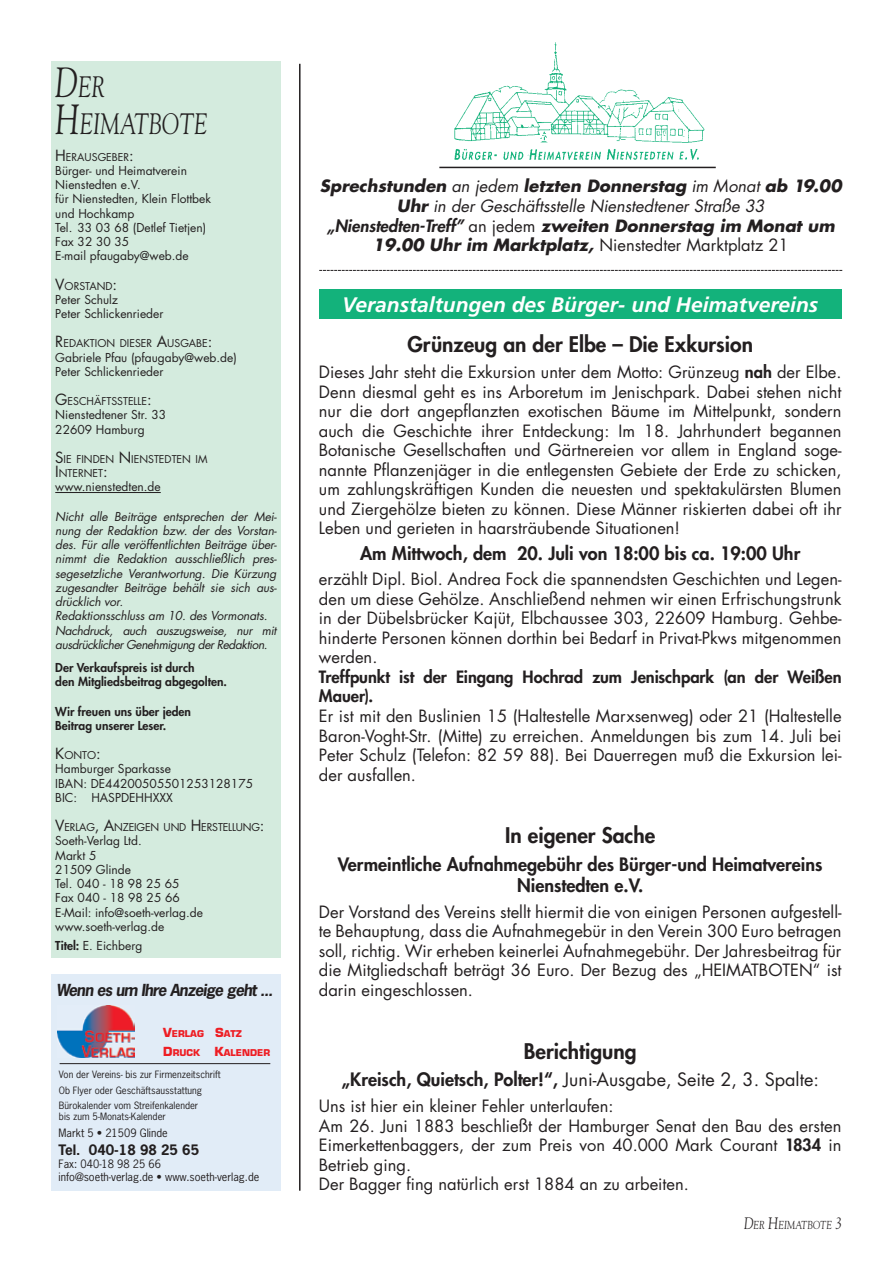
<style>
.page{position:relative;width:893px;height:1263px;background:#fff}
.page>*{position:absolute;margin:0;border:0;box-sizing:border-box;transform-origin:0 0}
.t1{font:italic 29.4px/37.5px "Goudy Std";color:#231f20;scale:.75 1}
.t2{font:800 21px "Futura Std";color:#231f20}
.t3{font:italic 700 21px "Frutiger LT Std";color:#fff}
.t4{font:800 18px/21px "Futura Std";color:#231f20;text-align:center}
.t5{font:18px "Futura Std";color:#231f20}
.t6{font:16.5px/19.5px "Futura Std";color:#231f20;text-align:justify}
.t7{font:italic 700 16.5px/19.6px "Futura Std";color:#231f20;text-align:center}
.t8{font:800 16.5px/19.5px "Futura Std";letter-spacing:-.005em;color:#231f20}
.t9{font:italic 700 15.6px "News Gothic Std";color:#231f20}
.t10{font:700 13.65px "News Gothic Std";color:#231f20}
.t11{font:12px/14.2px "Futura Std";color:#231f20}
.t12{font:italic 12px/14.2px "Futura Std";letter-spacing:-.01em;color:#231f20}
.t13{font:800 12px/14.2px "Futura Std";color:#231f20}
.t14{font:italic 11.55px "Goudy Std";color:#231f20;scale:.8 1}
.t15{font:10.8px/13.2px "News Gothic Std";color:#231f20}
.t16{font:10.8px "Arial";color:#000}
.t17{font:10.5px/14.2px "Futura Std";color:#231f20}
.t18{font:9.45px/15.5px "News Gothic Std";color:#231f20}
.t19{font:700 9.15px/19px "Eurostile LT Std";color:#ee1d23}
.s1{font-size:42px}
.s2{font-size:15px}
.s3{font-weight:800}
.s4{font-size:12.15px}
.s5{font-weight:400}
.s6{font-weight:400;font-style:normal}
.s7{font-size:16.5px}
</style>
<div class="page">
<div style="left:51px;top:61px;width:230px;height:896px;background:#d4ebde"></div>
<hr style="left:55px;top:492px;width:106px;height:1px;background:#231f20">
<hr style="left:299px;top:64px;width:2px;height:1127px;background:#231f20">
<div style="left:51px;top:974px;width:230px;height:216px;background:#e1ecf7"></div>
<img style="left:58px;top:1005px;width:77px;height:53px">
<hr style="left:60px;top:1063px;width:210px;height:1px;background:#231f20">
<img style="left:454px;top:43px;width:251px;height:118px">
<hr style="left:439px;top:167px;width:277px;height:1px;background:#231f20">
<svg style="left:319px;top:270px;width:523px;height:1px"></svg>
<div style="left:319px;top:289px;width:522px;height:30px;background:#13b27b"></div>
<h1 class="t1" style="left:55px;top:68px;width:205px"><span class="s1">D</span>ER<br><span class="s1">H</span>EIMATBOTE</h1>
<p class="t17" style="left:55px;top:150px;width:80px"><span class="s2">H</span>ERAUSGEBER<span class="s2">:</span></p>
<p class="t11" style="left:55px;top:163px;width:157px">Bürger- und Heimatverein<br>Nienstedten e.V.<br>für Nienstedten, Klein Flottbek und Hochkamp<br>Tel. 33 03 68 (Detlef Tietjen)<br>Fax 32 30 35<br>E-mail pfaugaby@web.de</p>
<p class="t17" style="left:55px;top:279px;width:63px"><span class="s2">V</span>ORSTAND<span class="s2">:</span></p>
<p class="t11" style="left:55px;top:292px;width:110px">Peter Schulz<br>Peter Schlickenrieder</p>
<p class="t17" style="left:55px;top:336px;width:159px"><span class="s2">R</span>EDAKTION DIESER <span class="s2">A</span>USGABE<span class="s2">:</span></p>
<p class="t11" style="left:55px;top:350px;width:183px">Gabriele Pfau (pfaugaby@web.de)<br>Peter Schlickenrieder</p>
<p class="t17" style="left:55px;top:394px;width:98px"><span class="s2">G</span>ESCHÄFTSSTELLE<span class="s2">:</span></p>
<p class="t11" style="left:55px;top:408px;width:112px">Nienstedtener Str. 33<br>22609 Hamburg</p>
<p class="t17" style="left:55px;top:452px;width:154px"><span class="s2">S</span>IE FINDEN <span class="s2">N</span> IENSTEDTEN IM<br><span class="s2">I</span> NTERNET<span class="s2">:</span></p>
<p class="t11" style="left:55px;top:480px;width:107px">www.nienstedten.de</p>
<p class="t12" style="left:55px;top:509px;width:223px">Nicht alle Beiträge entsprechen der Mei&shy;nung der Redaktion bzw. der des Vorstan&shy;des. Für alle veröffentlichten Beiträge über&shy;nimmt die Redaktion ausschließlich pres&shy;segesetzliche Verantwortung. Die Kürzung zugesandter Beiträge behält sie sich aus&shy;drücklich vor.<br>Redaktionsschluss am 10. des Vormonats.<br>Nachdruck, auch auszugsweise, nur mit ausdrücklicher Genehmigung der Redaktion.</p>
<p class="t13" style="left:55px;top:660px;width:173px">Der Verkaufspreis ist durch<br>den Mitgliedsbeitrag abgegolten.</p>
<p class="t13" style="left:55px;top:704px;width:137px">Wir freuen uns über jeden<br>Beitrag unserer Leser.</p>
<p class="t17" style="left:55px;top:748px;width:47px"><span class="s2">K</span>ONTO<span class="s2">:</span></p>
<p class="t11" style="left:55px;top:762px;width:199px">Hamburger Sparkasse<br>IBAN: DE44200505501253128175<br>BIC: HASPDEHHXXX</p>
<p class="t17" style="left:55px;top:820px;width:211px"><span class="s2">V</span>ERLAG<span class="s2">, A</span>NZEIGEN UND <span class="s2">H</span>ERSTELLUNG<span class="s2">:</span></p>
<p class="t11" style="left:55px;top:834px;width:149px">Soeth-Verlag Ltd.<br>Markt 5<br>21509 Glinde<br>Tel. 040 - 18 98 25 65<br>Fax 040 - 18 98 25 66<br>E-Mail: info@soeth-verlag.de www.soeth-verlag.de</p>
<p class="t11" style="left:55px;top:939px;width:89px"><span class="s3">Titel:</span> E. Eichberg</p>
<p class="t16" style="left:2px;top:905px;width:220px">6_4cWenn es um 15.12.2012 09:36 Seite 1</p>
<p class="t9" style="left:56px;top:980px;width:218px">Wenn es um Ihre Anzeige geht ...</p>
<p class="t19" style="left:163px;top:1024px;width:108px"><span class="s4">V</span>ERLAG <span class="s4">S</span>ATZ<br><span class="s4">D</span>RUCK <span class="s4">K</span>ALENDER</p>
<p class="t18" style="left:59px;top:1067px;width:163px">Von der Vereins- bis zur Firmenzeitschrift<br>Ob Flyer oder Geschäftsausstattung<br>Bürokalender vom Streifenkalender</p>
<p class="t18" style="left:59px;top:1108px;width:108px">bis zum 5-Monats-Kalender</p>
<p class="t15" style="left:59px;top:1126px;width:111px">Markt 5 • 21509 Glinde</p>
<p class="t10" style="left:59px;top:1140px;width:142px">Tel. 040-18 98 25 65</p>
<p class="t15" style="left:59px;top:1157px;width:202px">Fax: 040-18 98 25 66<br>info@soeth-verlag.de • www.soeth-verlag.de</p>
<p class="t7" style="left:320px;top:176px;width:523px">Sprechstunden <span class="s5">an jedem</span> letzten Donnerstag <span class="s5">im Monat</span> ab 19.00<br>Uhr <span class="s5">in der Geschäftsstelle Nienstedtener Straße 33<br></span><span class="s3">„Nienstedten-Treff”</span> <span class="s6">an jedem</span> zweiten Donnerstag im Monat um 19.00 Uhr im Marktplatz, <span class="s6">Nienstedter Marktplatz 21</span></p>
<p class="t3" style="left:342px;top:292px;width:478px">Veranstaltungen des Bürger- und Heimatvereins</p>
<p class="t2" style="left:407px;top:331px;width:347px">Grünzeug an der Elbe – Die Exkursion</p>
<p class="t6" style="left:319px;top:363px;width:524px">Dieses Jahr steht die Exkursion unter dem Motto: Grünzeug <span class="s3">nah</span> der Elbe.<br>Denn diesmal geht es ins Arboretum im Jenischpark. Dabei stehen nicht nur die dort angepflanzten exotischen Bäume im Mittelpunkt, sondern auch die Geschichte ihrer Entdeckung: Im 18. Jahrhundert begannen Botanische Gesellschaften und Gärtnereien vor allem in England soge&shy;nannte Pflanzenjäger in die entlegensten Gebiete der Erde zu schicken, um zahlungskräftigen Kunden die neuesten und spektakulärsten Blumen und Ziergehölze bieten zu können. Diese Männer riskierten dabei oft ihr Leben und gerieten in haarsträubende Situationen!</p>
<p class="t4" style="left:360px;top:542px;width:442px">Am Mittwoch, dem 20. Juli von 18:00 bis ca. 19:00 Uhr</p>
<p class="t6" style="left:319px;top:570px;width:524px">erzählt Dipl. Biol. Andrea Fock die spannendsten Geschichten und Legen&shy;den um diese Gehölze. Anschließend nehmen wir einen Erfrischungstrunk in der Dübelsbrücker Kajüt, Elbchaussee 303, 22609 Hamburg. Gehbe&shy;hinderte Personen können dorthin bei Bedarf in Privat-Pkws mitgenommen werden.</p>
<p class="t8" style="left:319px;top:667px;width:524px">Treffpunkt ist der Eingang Hochrad zum Jenischpark (an der Weißen<br>Mauer).</p>
<p class="t6" style="left:319px;top:706px;width:524px">Er ist mit den Buslinien 15 (Haltestelle Marxsenweg) oder 21 (Haltestelle Baron-Voght-Str. (Mitte) zu erreichen. Anmeldungen bis zum 14. Juli bei Peter Schulz (Telefon: 82 59 88). Bei Dauerregen muß die Exkursion lei&shy;der ausfallen.</p>
<p class="t2" style="left:505px;top:822px;width:152px">In eigener Sache</p>
<p class="t4" style="left:338px;top:854px;width:486px">Vermeintliche Aufnahmegebühr des Bürger-und Heimatvereins<br>Nienstedten e.V.</p>
<p class="t6" style="left:319px;top:902px;width:524px">Der Vorstand des Vereins stellt hiermit die von einigen Personen aufgestell&shy;te Behauptung, dass die Aufnahmegebür in den Verein 300 Euro betragen soll, richtig. Wir erheben keinerlei Aufnahmegebühr. Der Jahresbeitrag für die Mitgliedschaft beträgt 36 Euro. Der Bezug des „HEIMATBOTEN“ ist darin eingeschlossen.</p>
<p class="t2" style="left:524px;top:1038px;width:114px">Berichtigung</p>
<p class="t5" style="left:341px;top:1068px;width:479px"><span class="s3">„Kreisch, Quietsch, Polter!“,</span> Juni-Ausgabe, Seite 2, 3. Spalte:</p>
<p class="t6" style="left:319px;top:1096px;width:524px;text-align:left">Uns ist hier ein kleiner Fehler unterlaufen:<br>Am 26. Juni 1883 beschließt der Hamburger Senat den Bau des ersten Eimerkettenbaggers, der zum Preis von 40.000 Mark Courant <span class="s3">1834</span> in Betrieb ging.<br>Der Bagger fing natürlich erst 1884 an zu arbeiten.</p>
<p class="t14" style="left:744px;top:1217px;width:124px"><span class="s7">D</span>ER <span class="s7">H</span>EIMATBOTE <span class="s7">3</span></p>
</div>
